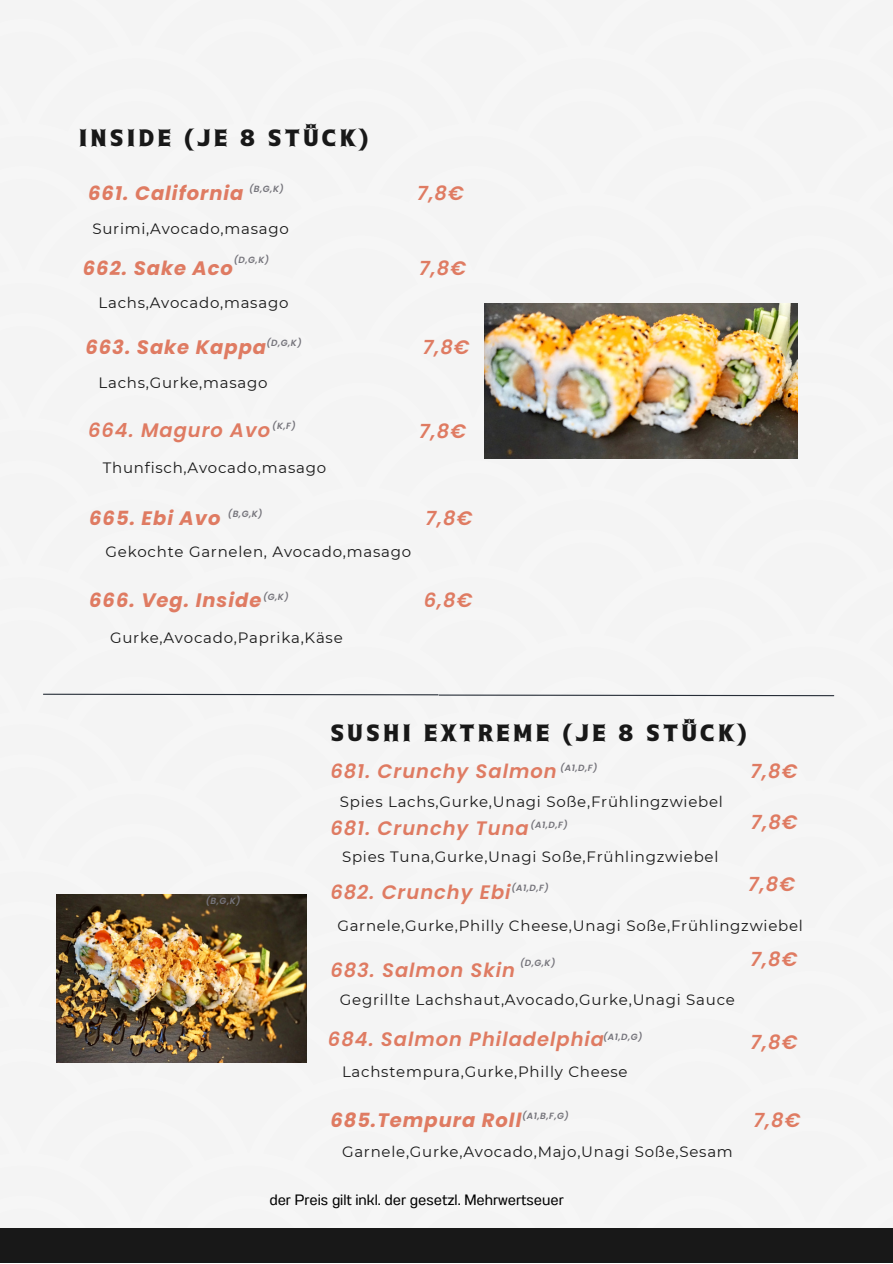
<style>
.page{position:relative;width:893px;height:1264px;background:#fff}
.page>*{position:absolute;margin:0;border:0;box-sizing:border-box;transform-origin:0 0}
.t1{font:900 22.5px "Togalite";letter-spacing:.135em;color:#181818}
.t2{font:italic 600 19.5px "Poppins";letter-spacing:.05em;color:#df7b62}
.t3{font:italic 700 19.5px "Poppins";letter-spacing:.05em;color:#df7b62}
.t4{font:15px "Montserrat";letter-spacing:.05em;color:#181818}
.t5{font:15px "Anantason";color:#000}
.t6{font:italic 600 9px "Poppins";letter-spacing:.05em;color:#75747b}
</style>
<div class="page">
<div style="left:0;top:0;width:892px;height:1227px;background:#f4f4f4"></div>
<div style="left:0;top:1227px;width:892px;height:35px;background:#181818"></div>
<svg style="left:42px;top:693px;width:792px;height:3px"></svg>
<img style="left:56px;top:894px;width:251px;height:168px">
<img style="left:485px;top:303px;width:312px;height:155px">
<p class="t1" style="left:79px;top:126px;width:291px">INSIDE (JE 8 STÜCK)</p>
<p class="t6" style="left:249px;top:182px;width:36px">(B,G,K)</p>
<p class="t3" style="left:88px;top:179px;width:157px">661. California</p>
<p class="t4" style="left:92px;top:219px;width:198px">Surimi,Avocado,masago</p>
<p class="t6" style="left:234px;top:253px;width:37px">(D,G,K)</p>
<p class="t3" style="left:83px;top:254px;width:152px">662. Sake Aco</p>
<p class="t4" style="left:98px;top:293px;width:191px">Lachs,Avocado,masago</p>
<p class="t6" style="left:266px;top:336px;width:37px">(D,G,K)</p>
<p class="t3" style="left:85px;top:334px;width:182px">663. Sake Kappa</p>
<p class="t4" style="left:98px;top:374px;width:170px">Lachs,Gurke,masago</p>
<p class="t6" style="left:272px;top:419px;width:25px">(K,F)</p>
<p class="t2" style="left:88px;top:417px;width:184px">664. Maguro Avo</p>
<p class="t4" style="left:103px;top:458px;width:225px">Thunfisch,Avocado,masago</p>
<p class="t3" style="left:89px;top:504px;width:133px">665. Ebi Avo</p>
<p class="t6" style="left:228px;top:508px;width:36px">(B,G,K)</p>
<p class="t2" style="left:417px;top:180px;width:48px">7,8€</p>
<p class="t2" style="left:419px;top:254px;width:48px">7,8€</p>
<p class="t2" style="left:423px;top:334px;width:48px">7,8€</p>
<p class="t2" style="left:419px;top:418px;width:48px">7,8€</p>
<p class="t2" style="left:425px;top:504px;width:48px">7,8€</p>
<p class="t4" style="left:106px;top:542px;width:307px">Gekochte Garnelen, Avocado,masago</p>
<p class="t3" style="left:89px;top:586px;width:173px">666. Veg. Inside</p>
<p class="t6" style="left:263px;top:590px;width:27px">(G,K)</p>
<p class="t4" style="left:110px;top:628px;width:234px">Gurke,Avocado,Paprika,Käse</p>
<p class="t2" style="left:424px;top:586px;width:50px">6,8€</p>
<p class="t1" style="left:330px;top:721px;width:418px">SUSHI EXTREME (JE 8 STÜCK)</p>
<p class="t6" style="left:206px;top:894px;width:36px">(B,G,K)</p>
<p class="t6" style="left:560px;top:761px;width:39px">(A1,D,F)</p>
<p class="t2" style="left:330px;top:758px;width:228px">681. Crunchy Salmon</p>
<p class="t4" style="left:340px;top:792px;width:384px">Spies Lachs,Gurke,Unagi Soße,Frühlingzwiebel</p>
<p class="t2" style="left:330px;top:815px;width:200px">681. Crunchy Tuna</p>
<p class="t6" style="left:530px;top:818px;width:39px">(A1,D,F)</p>
<p class="t4" style="left:342px;top:847px;width:378px">Spies Tuna,Gurke,Unagi Soße,Frühlingzwiebel</p>
<p class="t2" style="left:750px;top:758px;width:48px">7,8€</p>
<p class="t2" style="left:750px;top:808px;width:48px">7,8€</p>
<p class="t2" style="left:748px;top:871px;width:48px">7,8€</p>
<p class="t6" style="left:511px;top:881px;width:39px">(A1,D,F)</p>
<p class="t2" style="left:330px;top:878px;width:182px">682. Crunchy Ebi</p>
<p class="t4" style="left:337px;top:916px;width:467px">Garnele,Gurke,Philly Cheese,Unagi Soße,Frühlingzwiebel</p>
<p class="t2" style="left:330px;top:956px;width:186px">683. Salmon Skin</p>
<p class="t4" style="left:340px;top:990px;width:396px">Gegrillte Lachshaut,Avocado,Gurke,Unagi Sauce</p>
<p class="t2" style="left:328px;top:1025px;width:278px">684. Salmon Philadelphia</p>
<p class="t2" style="left:750px;top:945px;width:48px">7,8€</p>
<p class="t6" style="left:520px;top:956px;width:37px">(D,G,K)</p>
<p class="t6" style="left:603px;top:1030px;width:41px">(A1,D,G)</p>
<p class="t2" style="left:750px;top:1028px;width:48px">7,8€</p>
<p class="t4" style="left:342px;top:1062px;width:287px">Lachstempura,Gurke,Philly Cheese</p>
<p class="t6" style="left:522px;top:1109px;width:48px">(A1,B,F,G)</p>
<p class="t3" style="left:330px;top:1106px;width:192px">685.Tempura Roll</p>
<p class="t4" style="left:342px;top:1142px;width:392px">Garnele,Gurke,Avocado,Majo,Unagi Soße,Sesam</p>
<p class="t5" style="left:269px;top:1190px;width:296px">der Preis gilt inkl. der gesetzl. Mehrwertseuer</p>
<p class="t2" style="left:753px;top:1106px;width:48px">7,8€</p>
</div>
